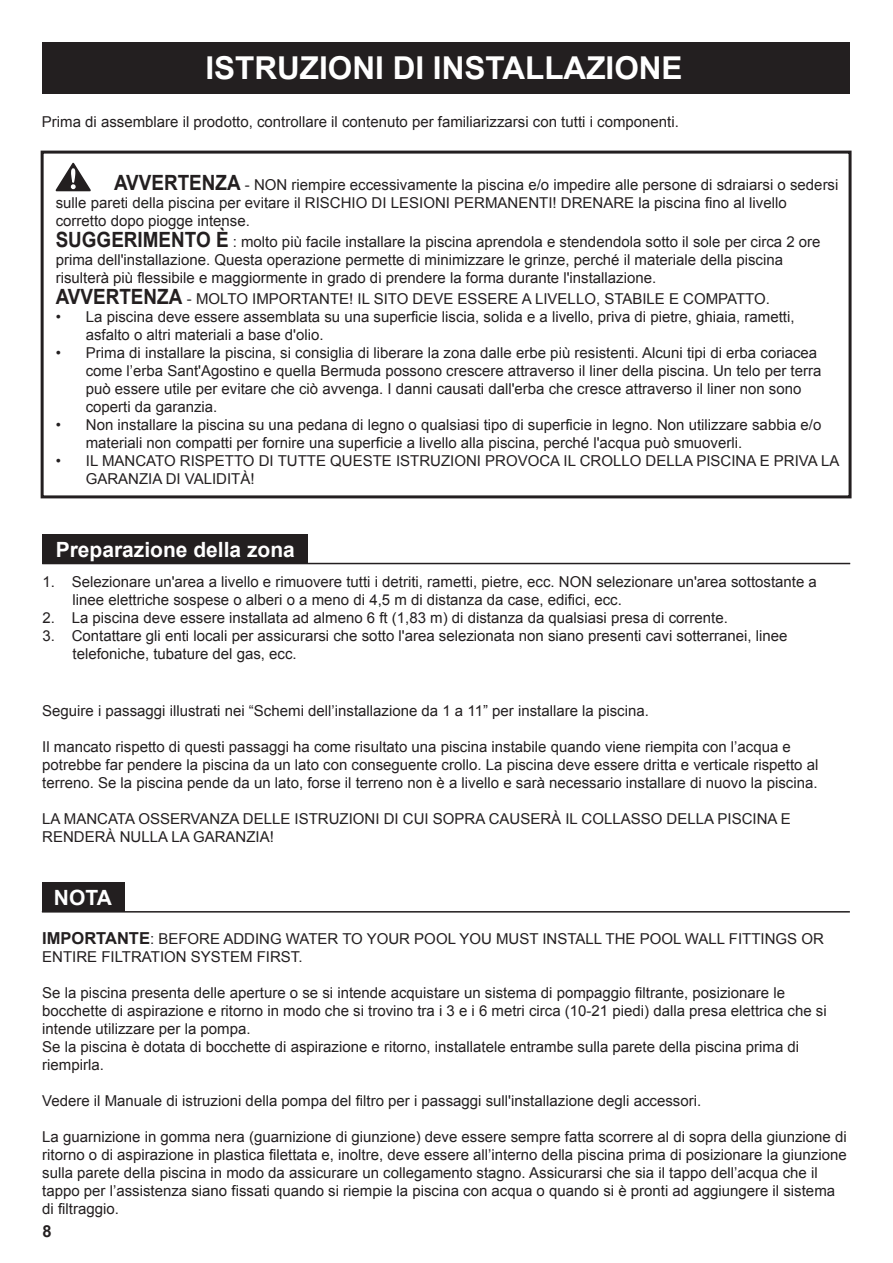
<style>
.page{position:relative;width:893px;height:1263px;background:#fff}
.page>*{position:absolute;margin:0;border:0;box-sizing:border-box;transform-origin:0 0}
.t1{font:700 31.5px "Arial";color:#fff}
.t2{font:700 21px "Arial";color:#fff}
.t3{font:700 16.5px "Arial";color:#231f20}
.t4{font:15px/18px "Arial";color:#231f20}
.s1{font-weight:700;font-size:21px}
.s2{font-weight:700;font-size:16.5px}
</style>
<div class="page">
<div style="left:42px;top:882px;width:83px;height:30px;background:#231f20"></div>
<hr style="left:42px;top:911px;width:808px;height:1px;background:#231f20">
<div style="left:42px;top:534px;width:266px;height:29px;background:#231f20"></div>
<hr style="left:42px;top:563px;width:808px;height:1px;background:#231f20">
<div style="left:41px;top:151px;width:811px;height:347px;border:3px solid #231f20"></div>
<svg style="left:55px;top:163px;width:36px;height:28px"></svg>
<div style="left:42px;top:43px;width:808px;height:51px;background:#231f20"></div>
<h1 class="t1" style="left:205px;top:47px;width:479px">ISTRUZIONI DI INSTALLAZIONE</h1>
<p class="t4" style="left:42px;top:113px;width:638px">Prima di assemblare il prodotto, controllare il contenuto per familiarizzarsi con tutti i componenti.</p>
<p class="t4" style="left:56px;top:176px;width:784px;text-indent:58px"><span class="s1">AVVERTENZA</span> - NON riempire eccessivamente la piscina e/o impedire alle persone di sdraiarsi o sedersi sulle pareti della piscina per evitare il RISCHIO DI LESIONI PERMANENTI! DRENARE la piscina fino al livello corretto dopo piogge intense.</p>
<p class="t4" style="left:56px;top:233px;width:766px"><span class="s1">SUGGERIMENTO È</span> : molto più facile installare la piscina aprendola e stendendola sotto il sole per circa 2 ore prima dell'installazione. Questa operazione permette di minimizzare le grinze, perché il materiale della piscina risulterà più flessibile e maggiormente in grado di prendere la forma durante l'installazione.</p>
<p class="t4" style="left:56px;top:290px;width:716px"><span class="s1">AVVERTENZA</span> - MOLTO IMPORTANTE! IL SITO DEVE ESSERE A LIVELLO, STABILE E COMPATTO.</p>
<p class="t4" style="left:86px;top:308px;width:710px;text-indent:-30px">• La piscina deve essere assemblata su una superficie liscia, solida e a livello, priva di pietre, ghiaia, rametti, asfalto o altri materiali a base d'olio.</p>
<p class="t4" style="left:86px;top:344px;width:737px;text-indent:-30px">• Prima di installare la piscina, si consiglia di liberare la zona dalle erbe più resistenti. Alcuni tipi di erba coriacea come l’erba Sant'Agostino e quella Bermuda possono crescere attraverso il liner della piscina. Un telo per terra può essere utile per evitare che ciò avvenga. I danni causati dall'erba che cresce attraverso il liner non sono coperti da garanzia.</p>
<p class="t4" style="left:86px;top:416px;width:737px;text-indent:-30px">• Non installare la piscina su una pedana di legno o qualsiasi tipo di superficie in legno. Non utilizzare sabbia e/o materiali non compatti per fornire una superficie a livello alla piscina, perché l'acqua può smuoverli.</p>
<p class="t4" style="left:86px;top:452px;width:755px;text-indent:-30px">• IL MANCATO RISPETTO DI TUTTE QUESTE ISTRUZIONI PROVOCA IL CROLLO DELLA PISCINA E PRIVA LA<br>GARANZIA DI VALIDITÀ!</p>
<h2 class="t2" style="left:56px;top:535px;width:241px">Preparazione della zona</h2>
<p class="t4" style="left:73px;top:572px;width:746px;text-indent:-30px">1. Selezionare un'area a livello e rimuovere tutti i detriti, rametti, pietre, ecc. NON selezionare un'area sottostante a linee elettriche sospese o alberi o a meno di 4,5 m di distanza da case, edifici, ecc.</p>
<p class="t4" style="left:43px;top:608px;width:687px">2. La piscina deve essere installata ad almeno 6 ft (1,83 m) di distanza da qualsiasi presa di corrente.</p>
<p class="t4" style="left:73px;top:626px;width:716px;text-indent:-30px">3. Contattare gli enti locali per assicurarsi che sotto l'area selezionata non siano presenti cavi sotterranei, linee telefoniche, tubature del gas, ecc.</p>
<p class="t4" style="left:42px;top:702px;width:608px">Seguire i passaggi illustrati nei “Schemi dell’installazione da 1 a 11” per installare la piscina.</p>
<p class="t4" style="left:42px;top:738px;width:778px">Il mancato rispetto di questi passaggi ha come risultato una piscina instabile quando viene riempita con l’acqua e potrebbe far pendere la piscina da un lato con conseguente crollo. La piscina deve essere dritta e verticale rispetto al terreno. Se la piscina pende da un lato, forse il terreno non è a livello e sarà necessario installare di nuovo la piscina.</p>
<p class="t4" style="left:42px;top:810px;width:750px">LA MANCATA OSSERVANZA DELLE ISTRUZIONI DI CUI SOPRA CAUSERÀ IL COLLASSO DELLA PISCINA E<br>RENDERÀ NULLA LA GARANZIA!</p>
<h2 class="t2" style="left:54px;top:883px;width:59px">NOTA</h2>
<p class="t4" style="left:42px;top:930px;width:783px"><span class="s2">IMPORTANTE</span>: BEFORE ADDING WATER TO YOUR POOL YOU MUST INSTALL THE POOL WALL FITTINGS OR<br>ENTIRE FILTRATION SYSTEM FIRST.</p>
<p class="t4" style="left:42px;top:984px;width:786px">Se la piscina presenta delle aperture o se si intende acquistare un sistema di pompaggio filtrante, posizionare le bocchette di aspirazione e ritorno in modo che si trovino tra i 3 e i 6 metri circa (10-21 piedi) dalla presa elettrica che si intende utilizzare per la pompa.<br>Se la piscina è dotata di bocchette di aspirazione e ritorno, installatele entrambe sulla parete della piscina prima di riempirla.</p>
<p class="t4" style="left:42px;top:1092px;width:660px">Vedere il Manuale di istruzioni della pompa del filtro per i passaggi sull'installazione degli accessori.</p>
<p class="t4" style="left:42px;top:1128px;width:806px">La guarnizione in gomma nera (guarnizione di giunzione) deve essere sempre fatta scorrere al di sopra della giunzione di ritorno o di aspirazione in plastica filettata e, inoltre, deve essere all’interno della piscina prima di posizionare la giunzione sulla parete della piscina in modo da assicurare un collegamento stagno. Assicurarsi che sia il tappo dell’acqua che il tappo per l’assistenza siano fissati quando si riempie la piscina con acqua o quando si è pronti ad aggiungere il sistema di filtraggio.</p>
<p class="t3" style="left:43px;top:1220px;width:11px">8</p>
</div>
